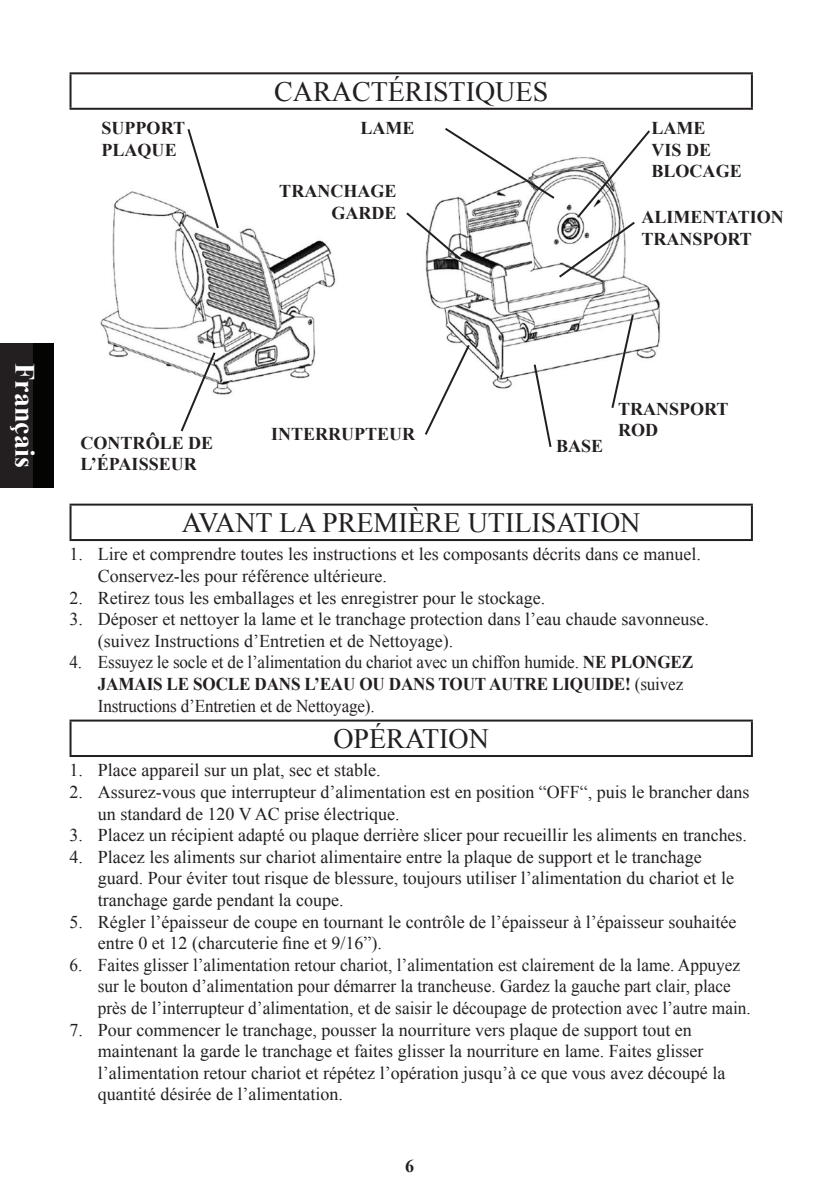
<style>
.page{position:relative;width:823px;height:1191px;background:#fff}
.page>*{position:absolute;margin:0;border:0;box-sizing:border-box;transform-origin:0 0}
.t1{font:28px "Times New Roman";color:#231f20}
.t2{font:700 28px "Times New Roman";color:#fff}
.t3{font:18px/21.6px "Times New Roman";color:#231f20}
.t4{font:18px/21.6px "Times New Roman";color:#231f20;scale:.96 1}
.t5{font:18px/21.6px "Times New Roman";color:#231f20;scale:.95 1}
.t6{font:700 18px/21.6px "Times New Roman";color:#231f20}
.s1{font-weight:700}
</style>
<div class="page">
<div style="left:0;top:343px;width:54px;height:144px;background:#040503"></div>
<div style="left:0;top:343px;width:32px;height:144px;background:#231f20"></div>
<img style="left:100px;top:191px;width:560px;height:204px">
<svg style="left:532px;top:362px;width:20px;height:85px"></svg>
<svg style="left:179px;top:350px;width:38px;height:82px"></svg>
<svg style="left:186px;top:129px;width:34px;height:101px"></svg>
<svg style="left:404px;top:128px;width:247px;height:151px"></svg>
<svg style="left:609px;top:312px;width:26px;height:96px"></svg>
<svg style="left:423px;top:343px;width:48px;height:92px"></svg>
<hr style="left:69px;top:72px;width:683px;height:2px;background:#231f20">
<hr style="left:69px;top:74px;width:2px;height:34px;background:#231f20">
<hr style="left:750px;top:74px;width:2px;height:34px;background:#231f20">
<hr style="left:69px;top:108px;width:683px;height:2px;background:#231f20">
<hr style="left:69px;top:503px;width:683px;height:2px;background:#231f20">
<hr style="left:69px;top:505px;width:2px;height:34px;background:#231f20">
<hr style="left:750px;top:505px;width:2px;height:34px;background:#231f20">
<hr style="left:69px;top:539px;width:683px;height:2px;background:#231f20">
<hr style="left:69px;top:719px;width:683px;height:2px;background:#231f20">
<hr style="left:69px;top:721px;width:2px;height:34px;background:#231f20">
<hr style="left:750px;top:721px;width:2px;height:34px;background:#231f20">
<hr style="left:69px;top:755px;width:683px;height:2px;background:#231f20">
<h1 class="t1" style="left:274px;top:73px;width:275px">CARACTÉRISTIQUES</h1>
<p class="t6" style="left:360px;top:117px;width:55px">LAME</p>
<p class="t6" style="left:101px;top:117px;width:85px">SUPPORT<br>PLAQUE</p>
<p class="t6" style="left:651px;top:117px;width:92px">LAME<br>VIS DE<br>BLOCAGE</p>
<p class="t6" style="left:279px;top:180px;width:119px;text-align:right">TRANCHAGE<br>GARDE</p>
<p class="t6" style="left:641px;top:206px;width:144px">ALIMENTATION<br>TRANSPORT</p>
<h1 class="t2" style="left:44px;top:363px;width:106px;rotate:90deg">Français</h1>
<p class="t6" style="left:81px;top:431px;width:134px">CONTRÔLE DE<br>L’ÉPAISSEUR</p>
<p class="t6" style="left:271px;top:423px;width:145px">INTERRUPTEUR</p>
<p class="t6" style="left:556px;top:434px;width:49px">BASE</p>
<p class="t6" style="left:617px;top:397px;width:112px">TRANSPORT<br>ROD</p>
<h1 class="t1" style="left:182px;top:504px;width:460px">AVANT LA PREMIÈRE UTILISATION</h1>
<p class="t3" style="left:98px;top:543px;width:604px;text-indent:-28px">1. Lire et comprendre toutes les instructions et les composants décrits dans ce manuel.<br>Conservez-les pour référence ultérieure.</p>
<p class="t3" style="left:69px;top:586px;width:477px">2. Retirez tous les emballages et les enregistrer pour le stockage.</p>
<p class="t3" style="left:98px;top:608px;width:612px;text-indent:-28px">3. Déposer et nettoyer la lame et le tranchage protection dans l’eau chaude savonneuse. (suivez Instructions d’Entretien et de Nettoyage).</p>
<p class="t5" style="left:98px;top:651px;width:627px;text-indent:-28px">4. Essuyez le socle et de l’alimentation du chariot avec un chiffon humide. <span class="s1">NE PLONGEZ<br>JAMAIS LE SOCLE DANS L’EAU OU DANS TOUT AUTRE LIQUIDE!</span> (suivez<br>Instructions d’Entretien et de Nettoyage).</p>
<h1 class="t1" style="left:333px;top:720px;width:157px">OPÉRATION</h1>
<p class="t3" style="left:69px;top:759px;width:312px">1. Place appareil sur un plat, sec et stable.</p>
<p class="t3" style="left:98px;top:781px;width:652px;text-indent:-28px">2. Assurez-vous que interrupteur d’alimentation est en position “OFF“, puis le brancher dans un standard de 120 V AC prise électrique.</p>
<p class="t3" style="left:69px;top:824px;width:678px">3. Placez un récipient adapté ou plaque derrière slicer pour recueillir les aliments en tranches.</p>
<p class="t3" style="left:98px;top:845px;width:637px;text-indent:-28px">4. Placez les aliments sur chariot alimentaire entre la plaque de support et le tranchage guard. Pour éviter tout risque de blessure, toujours utiliser l’alimentation du chariot et le tranchage garde pendant la coupe.</p>
<p class="t3" style="left:98px;top:910px;width:639px;text-indent:-28px">5. Régler l’épaisseur de coupe en tournant le contrôle de l’épaisseur à l’épaisseur souhaitée entre 0 et 12 (charcuterie fine et 9/16”).</p>
<p class="t4" style="left:98px;top:953px;width:681px;text-indent:-28px">6. Faites glisser l’alimentation retour chariot, l’alimentation est clairement de la lame. Appuyez sur le bouton d’alimentation pour démarrer la trancheuse. Gardez la gauche part clair, place près de l’interrupteur d’alimentation, et de saisir le découpage de protection avec l’autre main.</p>
<p class="t3" style="left:98px;top:1018px;width:628px;text-indent:-28px">7. Pour commencer le tranchage, pousser la nourriture vers plaque de support tout en maintenant la garde le tranchage et faites glisser la nourriture en lame. Faites glisser l’alimentation retour chariot et répétez l’opération jusqu’à ce que vous avez découpé la quantité désirée de l’alimentation.</p>
<p class="t6" style="left:405px;top:1154px;width:10px">6</p>
</div>
